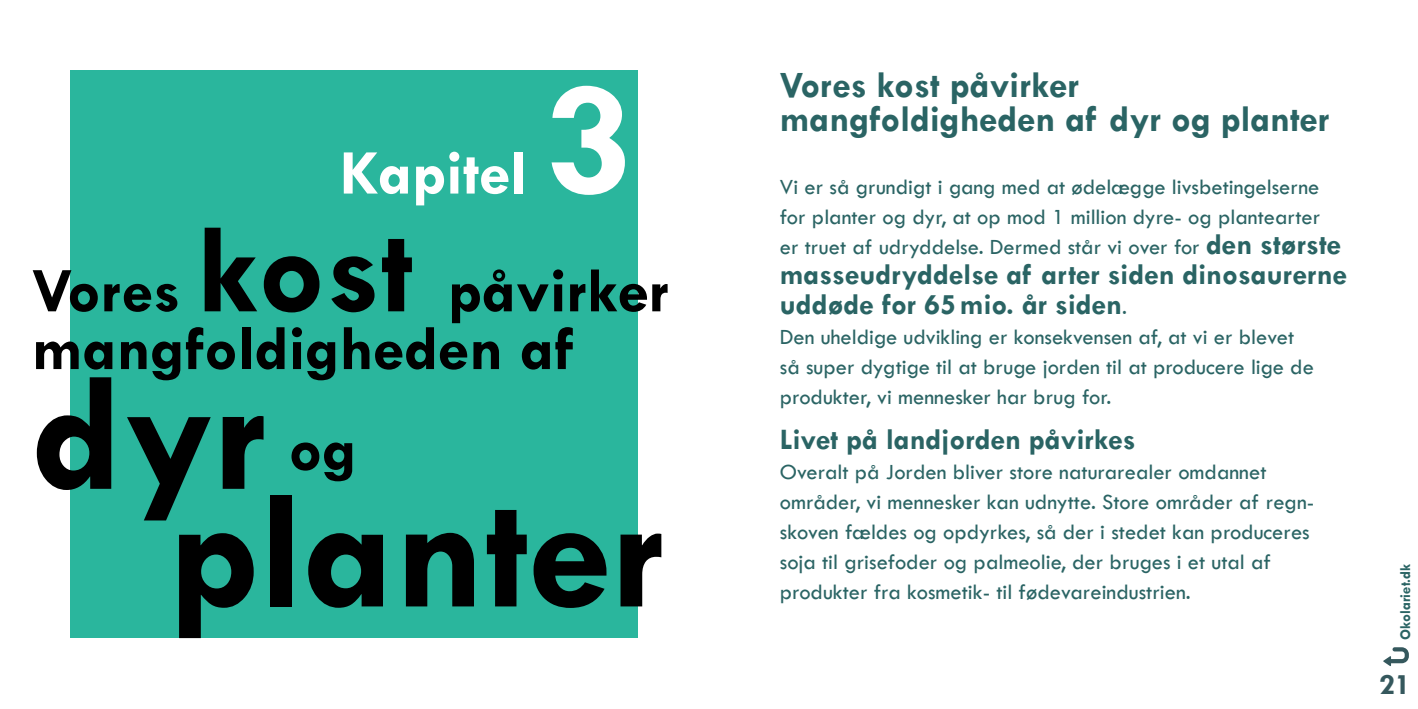
<style>
.page{position:relative;width:1418px;height:709px;background:#fff}
.page>*{position:absolute;margin:0;border:0;box-sizing:border-box;transform-origin:0 0}
.t1{font:700 171px "Tw Cen";color:#000}
.t2{font:700 170px "Tw Cen";color:#fff}
.t3{font:700 64.12px/57.8px "Tw Cen";color:#000}
.t4{font:700 64.12px "Tw Cen";color:#fff}
.t5{font:700 37.5px/33.8px "Tw Cen";color:#2a6464}
.t6{font:700 30px/30px "Tw Cen";color:#2a6464}
.t7{font:700 30px "Tw Cen";color:#35585d}
.t8{font:22.5px/30px "Tw Cen";color:#2a6464}
.t9{font:700 15px "Tw Cen";color:#2a6464}
.s1{font-size:128.25px}
.s2{font-weight:700;font-size:30px}
.s3{font-weight:400;font-size:22.5px}
</style>
<div class="page">
<div style="left:71px;top:71px;width:567px;height:567px;background:#2ab69d"></div>
<svg style="left:1383px;top:647px;width:25px;height:19px"></svg>
<h3 class="t4" style="left:339px;top:135px;width:189px">Kapitel</h3>
<h2 class="t2" style="left:544px;top:38px;width:92px">3</h2>
<h3 class="t3" style="left:32px;top:260px;width:638px">Vores <span class="s1">kost</span> påvirker mangfoldigheden af</h3>
<h1 class="t1" style="left:32px;top:332px;width:237px">dyr</h1>
<h3 class="t3" style="left:288px;top:419px;width:69px">og</h3>
<h1 class="t1" style="left:168px;top:449px;width:498px">planter</h1>
<h3 class="t5" style="left:780px;top:67px;width:551px">Vores kost påvirker mangfoldigheden af dyr og planter</h3>
<p class="t8" style="left:780px;top:172px;width:563px">Vi er så grundigt i gang med at ødelægge livsbetingelserne for planter og dyr, at op mod 1 million dyre- og plantearter er truet af udryddelse. Dermed står vi over for <span class="s2">den største</span></p>
<h3 class="t6" style="left:780px;top:259px;width:568px">masseudryddelse af arter siden dinosaurerne uddøde for 65mio. år siden<span class="s3">.</span></h3>
<p class="t8" style="left:780px;top:322px;width:535px">Den uheldige udvikling er konsekvensen af, at vi er blevet så super dygtige til at bruge jorden til at producere lige de produkter, vi mennesker har brug for.</p>
<h3 class="t6" style="left:780px;top:424px;width:357px">Livet på landjorden påvirkes</h3>
<p class="t8" style="left:780px;top:457px;width:536px">Overalt på Jorden bliver store naturarealer omdannet områder, vi mennesker kan udnytte. Store områder af regn&shy;skoven fældes og opdyrkes, så der i stedet kan produceres soja til grisefoder og palmeolie, der bruges i et utal af produkter fra kosmetik- til fødevareindustrien.</p>
<p class="t9" style="left:1396px;top:640px;width:78px;rotate:-90deg">Okolariet.dk</p>
<h3 class="t7" style="left:1378px;top:666px;width:33px">21</h3>
</div>
